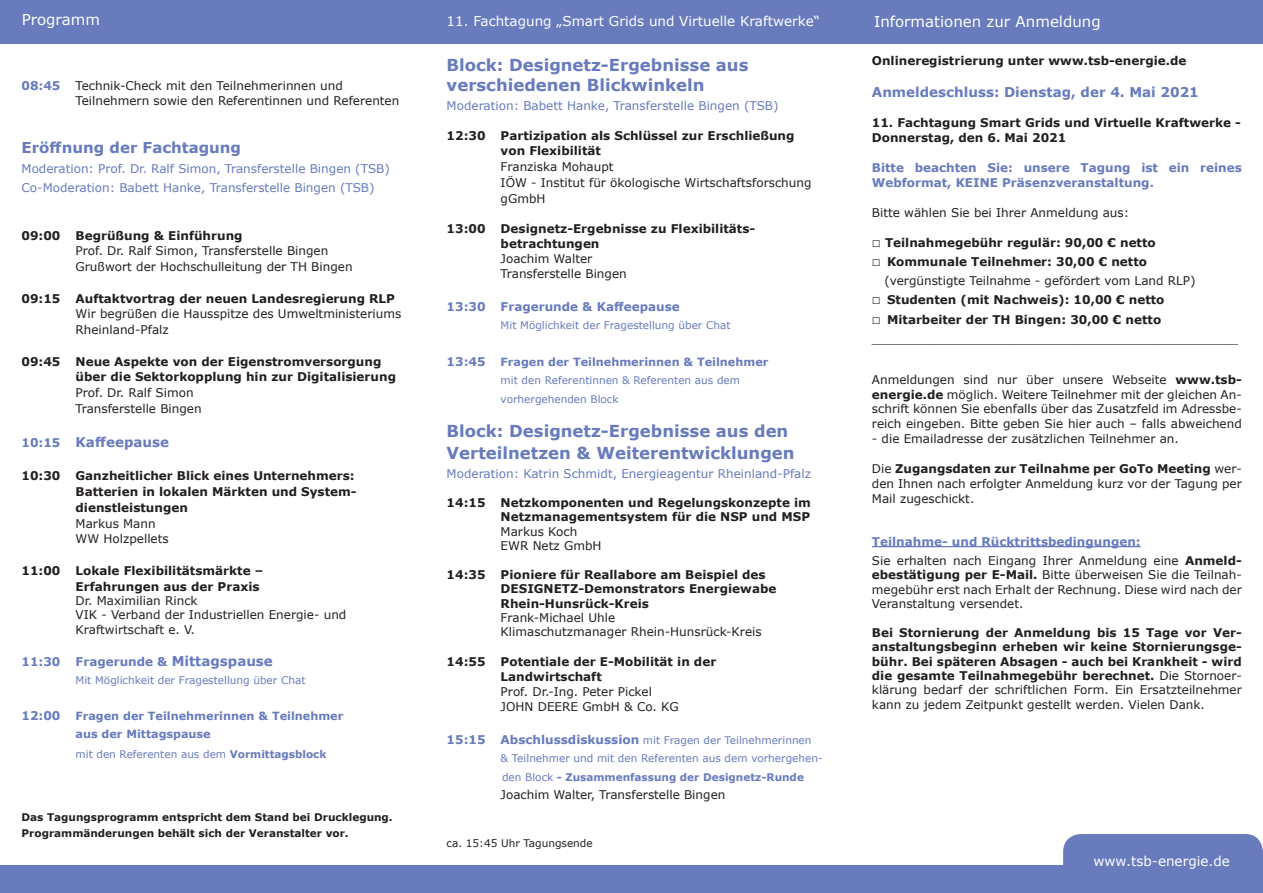
<style>
.page{position:relative;width:1263px;height:893px;background:#fff}
.page>*{position:absolute;margin:0;border:0;box-sizing:border-box;transform-origin:0 0}
.t1{font:700 16.5px/21.6px "Verdana";color:#677bbd}
.t2{font:15px "Verdana";color:#fff}
.t3{font:700 15px "Verdana";color:#677bbd}
.t4{font:700 13.5px "Verdana";color:#677bbd}
.t5{font:13.5px "Verdana";color:#fff}
.t6{font:12px/14.4px "Verdana";color:#231f20;text-align:justify}
.t7{font:700 12px/14.4px "Verdana";color:#231f20}
.t8{font:12px "Verdana";color:#677bbd}
.t9{font:700 12px/15px "Verdana";color:#677bbd}
.t10{font:700 11.25px "Verdana";color:#677bbd}
.t11{font:10.5px/18px "Verdana";color:#677bbd}
.t12{font:700 10.5px/15.8px "Verdana";color:#231f20}
.t13{font:700 10.5px "Verdana";color:#677bbd}
.t14{font:10.5px "Verdana";color:#231f20}
.s1{font-size:12px}
.s2{font-weight:700}
.s3{font-weight:700;font-size:12px}
.s4{font-weight:400}
</style>
<div class="page">
<div style="left:0;top:0;width:1263px;height:43px;background:#677bbd"></div>
<div style="left:0;top:865px;width:1263px;height:28px;background:#677bbd"></div>
<hr style="left:872px;top:546px;width:269px;height:1px;background:#677bbd">
<div style="left:1063px;top:834px;width:200px;height:50px;background:#677bbd;border-radius:18px"></div>
<p class="t2" style="left:22px;top:9px;width:80px">Programm</p>
<p class="t9" style="left:22px;top:78px;width:40px">08:45</p>
<p class="t6" style="left:76px;top:79px;width:269px">Technik-Check mit den Teilnehmerinnen und</p>
<p class="t6" style="left:76px;top:94px;width:325px">Teilnehmern sowie den Referentinnen und Referenten</p>
<p class="t3" style="left:22px;top:137px;width:221px">Eröffnung der Fachtagung</p>
<p class="t8" style="left:22px;top:160px;width:370px">Moderation: Prof. Dr. Ralf Simon, Transferstelle Bingen (TSB)</p>
<p class="t8" style="left:22px;top:180px;width:355px">Co-Moderation: Babett Hanke, Transferstelle Bingen (TSB)</p>
<p class="t7" style="left:22px;top:228px;width:40px">09:00</p>
<p class="t7" style="left:76px;top:228px;width:169px">Begrüßung &amp; Einführung</p>
<p class="t6" style="left:76px;top:244px;width:254px">Prof. Dr. Ralf Simon, Transferstelle Bingen</p>
<p class="t6" style="left:76px;top:259px;width:279px">Grußwort der Hochschulleitung der TH Bingen</p>
<p class="t7" style="left:22px;top:291px;width:40px">09:15</p>
<p class="t7" style="left:76px;top:291px;width:321px">Auftaktvortrag der neuen Landesregierung RLP</p>
<p class="t6" style="left:76px;top:307px;width:327px">Wir begrüßen die Hausspitze des Umweltministeriums</p>
<p class="t6" style="left:76px;top:322px;width:95px">Rheinland-Pfalz</p>
<p class="t7" style="left:22px;top:354px;width:40px">09:45</p>
<p class="t7" style="left:76px;top:353px;width:322px;line-height:15.8px">Neue Aspekte von der Eigenstromversorgung über die Sektorkopplung hin zur Digitalisierung</p>
<p class="t6" style="left:76px;top:385px;width:120px">Prof. Dr. Ralf Simon</p>
<p class="t6" style="left:76px;top:401px;width:128px">Transferstelle Bingen</p>
<p class="t4" style="left:22px;top:432px;width:149px"><span class="s1">10:15</span> Kaffeepause</p>
<p class="t7" style="left:22px;top:469px;width:40px">10:30</p>
<p class="t7" style="left:76px;top:469px;width:281px">Ganzheitlicher Blick eines Unternehmers:</p>
<p class="t7" style="left:76px;top:484px;width:283px">Batterien in lokalen Märkten und System-</p>
<p class="t7" style="left:76px;top:500px;width:114px">dienstleistungen</p>
<p class="t6" style="left:76px;top:516px;width:82px">Markus Mann</p>
<p class="t6" style="left:76px;top:532px;width:95px">WW Holzpellets</p>
<p class="t7" style="left:22px;top:563px;width:40px">11:00</p>
<p class="t7" style="left:76px;top:563px;width:189px">Lokale Flexibilitätsmärkte –</p>
<p class="t7" style="left:76px;top:579px;width:186px">Erfahrungen aus der Praxis</p>
<p class="t6" style="left:76px;top:593px;width:124px">Dr. Maximilian Rinck</p>
<p class="t6" style="left:76px;top:608px;width:272px">VIK - Verband der Industriellen Energie- und</p>
<p class="t6" style="left:76px;top:622px;width:121px">Kraftwirtschaft e. V.</p>
<p class="t9" style="left:22px;top:654px;width:40px">11:30</p>
<p class="t4" style="left:76px;top:652px;width:199px"><span class="s1">Fragerunde &amp;</span> Mittagspause</p>
<p class="t11" style="left:76px;top:671px;width:231px">Mit Möglichkeit der Fragestellung über Chat</p>
<p class="t9" style="left:22px;top:708px;width:40px">12:00</p>
<p class="t10" style="left:76px;top:708px;width:269px">Fragen der Teilnehmerinnen &amp; Teilnehmer</p>
<p class="t10" style="left:76px;top:726px;width:137px">aus der Mittagspause</p>
<p class="t11" style="left:76px;top:745px;width:252px">mit den Referenten aus dem <span class="s2">Vormittagsblock</span></p>
<p class="t12" style="left:22px;top:809px;width:373px">Das Tagungsprogramm entspricht dem Stand bei Drucklegung.<br>Programmänderungen behält sich der Veranstalter vor.</p>
<p class="t5" style="left:447px;top:12px;width:375px">11. Fachtagung „Smart Grids und Virtuelle Kraftwerke“</p>
<p class="t2" style="left:874px;top:11px;width:228px">Informationen zur Anmeldung</p>
<p class="t1" style="left:447px;top:54px;width:303px">Block: Designetz-Ergebnisse aus</p>
<p class="t1" style="left:447px;top:74px;width:259px">verschiedenen Blickwinkeln</p>
<p class="t8" style="left:447px;top:98px;width:333px">Moderation: Babett Hanke, Transferstelle Bingen (TSB)</p>
<p class="t7" style="left:447px;top:128px;width:40px">12:30</p>
<p class="t7" style="left:501px;top:128px;width:295px">Partizipation als Schlüssel zur Erschließung</p>
<p class="t7" style="left:501px;top:144px;width:102px">von Flexibilität</p>
<p class="t6" style="left:501px;top:160px;width:115px">Franziska Mohaupt</p>
<p class="t6" style="left:501px;top:175px;width:312px">IÖW - Institut für ökologische Wirtschaftsforschung</p>
<p class="t6" style="left:501px;top:191px;width:46px">gGmbH</p>
<p class="t7" style="left:447px;top:221px;width:40px">13:00</p>
<p class="t7" style="left:501px;top:221px;width:256px">Designetz-Ergebnisse zu Flexibilitäts-</p>
<p class="t7" style="left:501px;top:236px;width:100px">betrachtungen</p>
<p class="t6" style="left:501px;top:251px;width:93px">Joachim Walter</p>
<p class="t6" style="left:501px;top:266px;width:128px">Transferstelle Bingen</p>
<p class="t9" style="left:447px;top:299px;width:40px">13:30</p>
<p class="t9" style="left:501px;top:299px;width:181px">Fragerunde &amp; Kaffeepause</p>
<p class="t11" style="left:501px;top:317px;width:231px">Mit Möglichkeit der Fragestellung über Chat</p>
<p class="t9" style="left:447px;top:353px;width:40px">13:45</p>
<p class="t10" style="left:501px;top:353px;width:269px">Fragen der Teilnehmerinnen &amp; Teilnehmer</p>
<p class="t11" style="left:501px;top:371px;width:241px">mit den Referentinnen &amp; Referenten aus dem</p>
<p class="t11" style="left:501px;top:390px;width:119px">vorhergehenden Block</p>
<p class="t1" style="left:447px;top:420px;width:349px">Block: Designetz-Ergebnisse aus den<br>Verteilnetzen &amp; Weiterentwicklungen</p>
<p class="t8" style="left:447px;top:465px;width:366px">Moderation: Katrin Schmidt, Energieagentur Rheinland-Pfalz</p>
<p class="t7" style="left:447px;top:495px;width:40px">14:15</p>
<p class="t7" style="left:501px;top:495px;width:312px">Netzkomponenten und Regelungskonzepte im<br>Netzmanagementsystem für die NSP und MSP</p>
<p class="t6" style="left:501px;top:524px;width:78px">Markus Koch</p>
<p class="t6" style="left:501px;top:538px;width:102px">EWR Netz GmbH</p>
<p class="t7" style="left:447px;top:567px;width:40px">14:35</p>
<p class="t7" style="left:501px;top:567px;width:267px">Pioniere für Reallabore am Beispiel des</p>
<p class="t7" style="left:501px;top:581px;width:277px">DESIGNETZ-Demonstrators Energiewabe</p>
<p class="t7" style="left:501px;top:596px;width:150px">Rhein-Hunsrück-Kreis</p>
<p class="t6" style="left:501px;top:610px;width:116px">Frank-Michael Uhle</p>
<p class="t6" style="left:501px;top:625px;width:263px">Klimaschutzmanager Rhein-Hunsrück-Kreis</p>
<p class="t7" style="left:447px;top:654px;width:40px">14:55</p>
<p class="t7" style="left:501px;top:654px;width:217px">Potentiale der E-Mobilität in der</p>
<p class="t7" style="left:501px;top:669px;width:103px">Landwirtschaft</p>
<p class="t6" style="left:501px;top:684px;width:153px">Prof. Dr.-Ing. Peter Pickel</p>
<p class="t6" style="left:501px;top:699px;width:180px">JOHN DEERE GmbH &amp; Co. KG</p>
<p class="t9" style="left:447px;top:732px;width:40px">15:15</p>
<p class="t11" style="left:501px;top:731px;width:324px"><span class="s3">Abschlussdiskussion</span> mit Fragen der Teilnehmerinnen<br>&amp; Teilnehmer und mit den Referenten aus dem vorhergehen-</p>
<p class="t13" style="left:502px;top:770px;width:303px"><span class="s4">den Block</span> - Zusammenfassung der Designetz-Runde</p>
<p class="t6" style="left:501px;top:788px;width:226px">Joachim Walter, Transferstelle Bingen</p>
<p class="t14" style="left:447px;top:836px;width:148px">ca. 15:45 Uhr Tagungsende</p>
<p class="t7" style="left:872px;top:54px;width:316px">Onlineregistrierung unter www.tsb-energie.de</p>
<p class="t4" style="left:872px;top:82px;width:328px">Anmeldeschluss: Dienstag, der 4. Mai 2021</p>
<p class="t7" style="left:872px;top:115px;width:370px">11. Fachtagung Smart Grids und Virtuelle Kraftwerke -</p>
<p class="t7" style="left:872px;top:130px;width:196px">Donnerstag, den 6. Mai 2021</p>
<p class="t9" style="left:872px;top:159px;width:371px">Bitte beachten Sie: unsere Tagung ist ein reines<br>Webformat, KEINE Präsenzveranstaltung.</p>
<p class="t6" style="left:872px;top:205px;width:259px">Bitte wählen Sie bei Ihrer Anmeldung aus:</p>
<p class="t7" style="left:885px;top:235px;width:272px">Teilnahmegebühr regulär: 90,00 € netto</p>
<p class="t7" style="left:887px;top:254px;width:262px">Kommunale Teilnehmer: 30,00 € netto</p>
<p class="t6" style="left:884px;top:273px;width:313px">(vergünstigte Teilnahme - gefördert vom Land RLP)</p>
<p class="t7" style="left:887px;top:293px;width:279px">Studenten (mit Nachweis): 10,00 € netto</p>
<p class="t7" style="left:887px;top:312px;width:276px">Mitarbeiter der TH Bingen: 30,00 € netto</p>
<p class="t6" style="left:872px;top:331px;width:368px">________________________________________________</p>
<p class="t6" style="left:872px;top:373px;width:371px">Anmeldungen sind nur über unsere Webseite <span class="s2">www.tsb&shy;energie.de</span> möglich. Weitere Teilnehmer mit der gleichen An&shy;schrift können Sie ebenfalls über das Zusatzfeld im Adressbe&shy;reich eingeben. Bitte geben Sie hier auch – falls abweichend</p>
<p class="t6" style="left:872px;top:431px;width:308px">- die Emailadresse der zusätzlichen Teilnehmer an.</p>
<p class="t6" style="left:872px;top:461px;width:371px;line-height:15px">Die <span class="s2">Zugangsdaten zur Teilnahme per GoTo Meeting</span> wer&shy;den Ihnen nach erfolgter Anmeldung kurz vor der Tagung per Mail zugeschickt.</p>
<p class="t9" style="left:872px;top:534px;width:270px">Teilnahme- und Rücktrittsbedingungen:</p>
<p class="t6" style="left:872px;top:553px;width:371px">Sie erhalten nach Eingang Ihrer Anmeldung eine <span class="s2">Anmeld&shy;ebestätigung per E-Mail.</span> Bitte überweisen Sie die Teilnah&shy;megebühr erst nach Erhalt der Rechnung. Diese wird nach der Veranstaltung versendet.</p>
<p class="t7" style="left:872px;top:625px;width:371px;text-align:justify">Bei Stornierung der Anmeldung bis 15 Tage vor Ver&shy;anstaltungsbeginn erheben wir keine Stornierungsge&shy;bühr. Bei späteren Absagen - auch bei Krankheit - wird die gesamte Teilnahmegebühr berechnet. <span class="s4">Die Stornoer&shy;klärung bedarf der schriftlichen Form. Ein Ersatzteilnehmer kann zu jedem Zeitpunkt gestellt werden. Vielen Dank.</span></p>
<p class="t5" style="left:1093px;top:851px;width:138px">www.tsb-energie.de</p>
</div>
